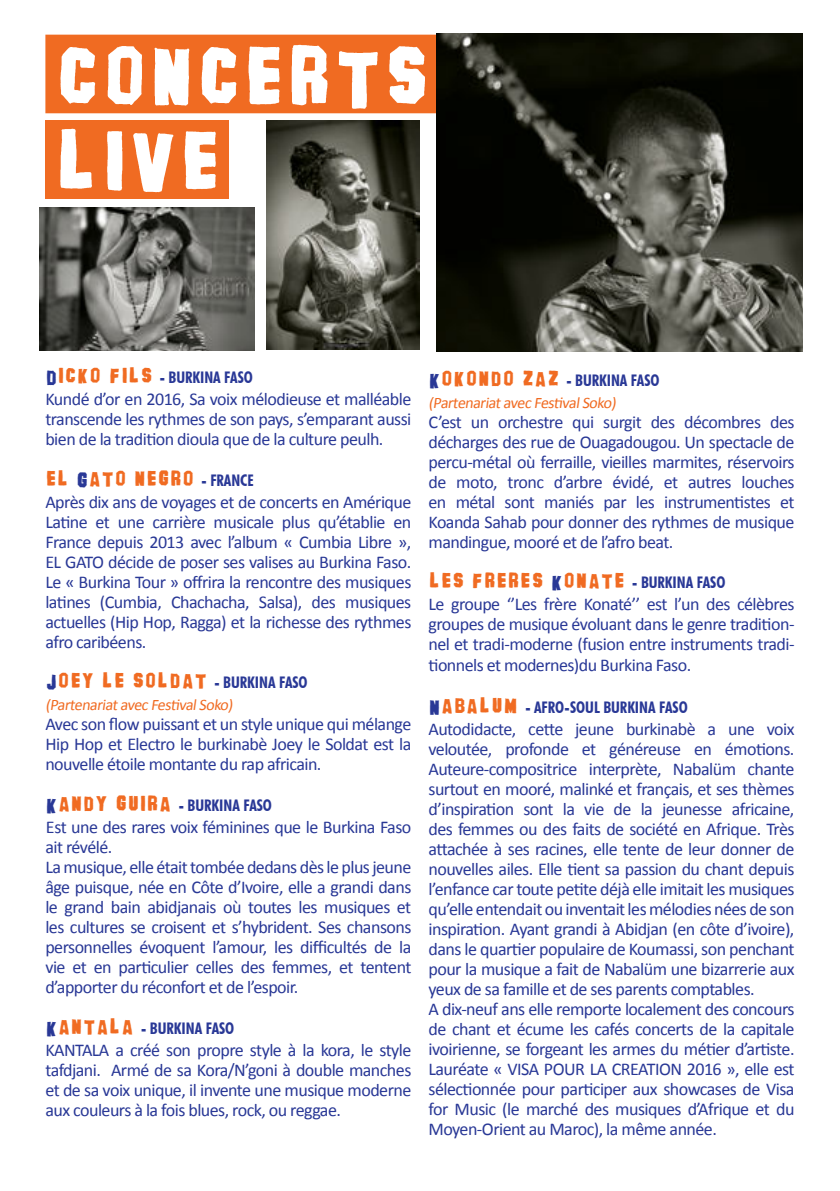
<style>
.page{position:relative;width:840px;height:1191px;background:#fff}
.page>*{position:absolute;margin:0;border:0;box-sizing:border-box;transform-origin:0 0}
.t1{font:70.6px/84.8px "banhart black";letter-spacing:-.02em;color:#fff}
.t2{font:18px/20px "Calibri";letter-spacing:-.03em;color:#293896;text-align:justify}
.t3{font:18px "banhart black";color:#f06b22}
.t4{font:700 condensed 16px "Futura BT";color:#293896}
.t5{font:16px "Calibri";color:#f06b22}
.s1{font-family:"banhart black";font-weight:400;font-stretch:normal;font-size:18px}
.s2{font-family:"banhart black";font-weight:400;font-stretch:normal;font-size:18px;color:#f06b22}
.s3{color:#293896}
.s4{font-family:"Futura BT";font-weight:700;font-stretch:condensed;font-size:16px;color:#293896}
</style>
<div class="page">
<div style="left:45px;top:120px;width:183px;height:79px;background:#f06b22"></div>
<img style="left:39px;top:207px;width:215px;height:143px">
<img style="left:266px;top:120px;width:153px;height:229px">
<div style="left:45px;top:35px;width:401px;height:78px;background:#f06b22"></div>
<img style="left:436px;top:33px;width:366px;height:319px">
<h1 class="t1" style="left:53px;top:32px;width:378px">CONCERTS<br>LIVE</h1>
<p class="t4" style="left:45px;top:370px;width:209px"><span class="s1">D</span><span class="s2">ICKO FILS</span> - BURKINA FASO</p>
<p class="t2" style="left:45px;top:389px;width:367px">Kundé d’or en 2016, Sa voix mélodieuse et malléable transcende les rythmes de son pays, s’emparant aussi bien de la tradition dioula que de la culture peulh.</p>
<p class="t3" style="left:45px;top:466px;width:210px">EL <span class="s3">G</span>ATO NEGRO <span class="s4">- FRANCE</span></p>
<p class="t2" style="left:45px;top:492px;width:367px">Après dix ans de voyages et de concerts en Amérique Latine et une carrière musicale plus qu’établie en France depuis 2013 avec l’album « Cumbia Libre », EL GATO décide de poser ses valises au Burkina Faso.<br>Le « Burkina Tour » offrira la rencontre des musiques latines (Cumbia, Chachacha, Salsa), des musiques actuelles (Hip Hop, Ragga) et la richesse des rythmes afro caribéens.</p>
<p class="t4" style="left:45px;top:675px;width:263px"><span class="s1">J</span><span class="s2">OEY LE SOLDAT</span> - BURKINA FASO</p>
<p class="t5" style="left:45px;top:694px;width:192px">(Partenariatavec FestivalSoko)</p>
<p class="t2" style="left:45px;top:713px;width:367px">Avec son flow puissant et un style unique qui mélange Hip Hop et Electro le burkinabè Joey le Soldat est la nouvelle étoile montante du rap africain.</p>
<p class="t4" style="left:45px;top:798px;width:228px"><span class="s1">K</span><span class="s2">ANDY GUIRA</span> - BURKINA FASO</p>
<p class="t2" style="left:45px;top:818px;width:367px;text-align:left">Est une des rares voix féminines que le Burkina Faso ait révélé.<br>La musique, elle était tombée dedans dès le plus jeune âge puisque, née en Côte d’Ivoire, elle a grandi dans le grand bain abidjanais où toutes les musiques et les cultures se croisent et s’hybrident. Ses chansons personnelles évoquent l’amour, les difficultés de la vie et en particulier celles des femmes, et tentent d’apporter du réconfort et de l’espoir.</p>
<p class="t4" style="left:45px;top:1021px;width:190px"><span class="s1">K</span><span class="s2">ANTALA</span> - BURKINA FASO</p>
<p class="t2" style="left:45px;top:1040px;width:367px">KANTALA a créé son propre style à la kora, le style tafdjani. Armé de sa Kora/N’goni à double manches et de sa voix unique, il invente une musique moderne aux couleurs à la fois blues, rock, ou reggae.</p>
<p class="t4" style="left:428px;top:374px;width:232px"><span class="s1">K</span><span class="s2">OKONDO ZAZ</span> - BURKINA FASO</p>
<p class="t5" style="left:428px;top:392px;width:192px">(Partenariatavec FestivalSoko)</p>
<p class="t2" style="left:428px;top:412px;width:367px">C’est un orchestre qui surgit des décombres des décharges des rue de Ouagadougou. Un spectacle de percu-métal où ferraille, vieilles marmites, réservoirs de moto, tronc d’arbre évidé, et autres louches en métal sont maniés par les instrumentistes et Koanda Sahab pour donner des rythmes de musique mandingue, mooré et de l’afro beat.</p>
<p class="t3" style="left:428px;top:568px;width:298px">LES FRERES <span class="s3">K</span>ONATE <span class="s4">- BURKINA FASO</span></p>
<p class="t2" style="left:428px;top:593px;width:367px;line-height:20.6px">Le groupe ‘’Les frère Konaté’’ est l’un des célèbres groupes de musique évoluant dans le genre tradition&shy;nel et tradi-moderne (fusion entre instruments tradi&shy;tionnels et modernes)du Burkina Faso.</p>
<p class="t4" style="left:428px;top:700px;width:260px"><span class="s1">N</span><span class="s2">ABALUM</span> - AFRO-SOUL BURKINA FASO</p>
<p class="t2" style="left:428px;top:718px;width:367px;text-align:left">Autodidacte, cette jeune burkinabè a une voix veloutée, profonde et généreuse en émotions.<br>Auteure-compositrice interprète, Nabalüm chante surtout en mooré, malinké et français, et ses thèmes d’inspiration sont la vie de la jeunesse africaine, des femmes ou des faits de société en Afrique. Très attachée à ses racines, elle tente de leur donner de nouvelles ailes. Elle tient sa passion du chant depuis l’enfance car toute petite déjà elle imitait les musiques qu’elle entendait ou inventait les mélodies nées de son inspiration. Ayant grandi à Abidjan (en côte d’ivoire), dans le quartier populaire de Koumassi, son penchant pour la musique a fait de Nabalüm une bizarrerie aux yeux de sa famille et de ses parents comptables.<br>A dix-neuf ans elle remporte localement des concours de chant et écume les cafés concerts de la capitale ivoirienne, se forgeant les armes du métier d’artiste.<br>Lauréate « VISA POUR LA CREATION 2016 », elle est sélectionnée pour participer aux showcases de Visa for Music (le marché des musiques d’Afrique et du Moyen-Orient au Maroc), la même année.</p>
</div>
